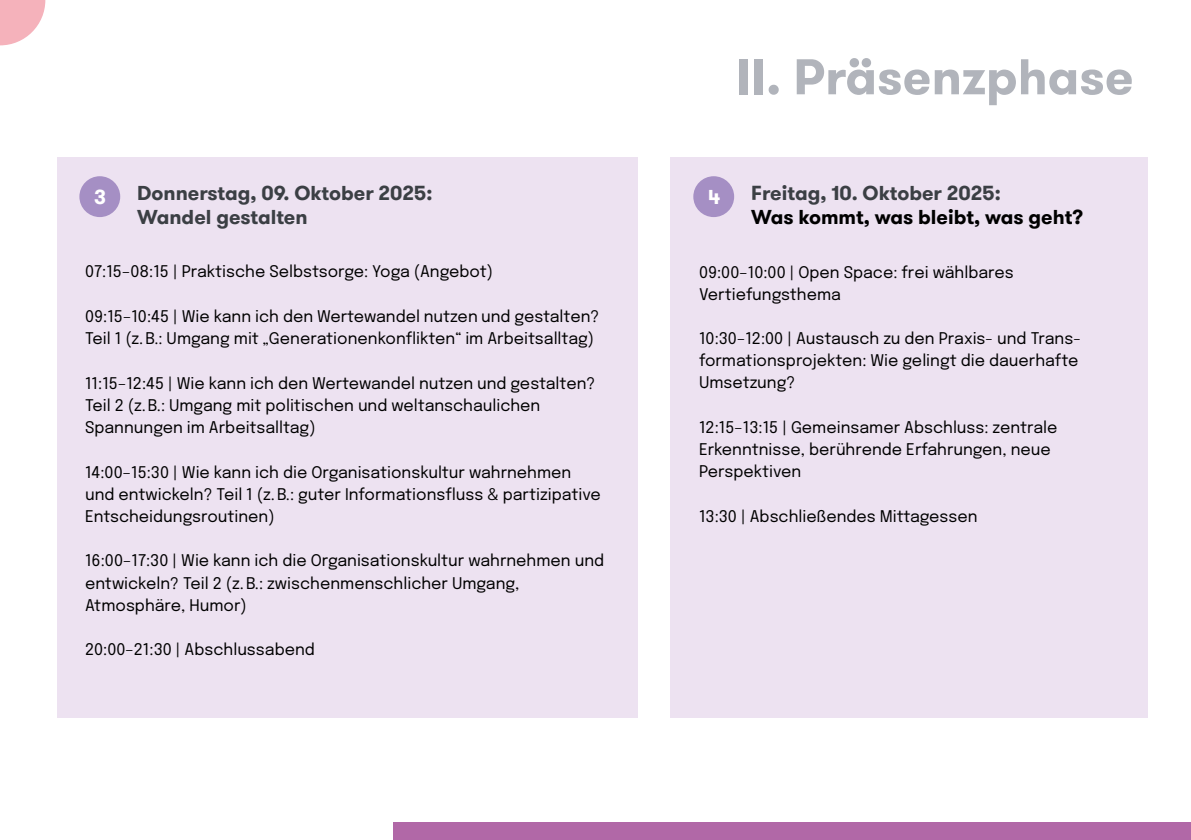
<style>
.page{position:relative;width:1191px;height:840px;background:#fff}
.page>*{position:absolute;margin:0;border:0;box-sizing:border-box;transform-origin:0 0}
.t1{font:700 50px "GT Walsheim Pro";color:#b1b4bb}
.t2{font:700 20px/24px "GT Walsheim Pro";color:#3b3f44}
.t3{font:700 20px "GT Walsheim Pro";color:#000}
.t4{font:700 20px "GT Walsheim Pro";color:#fff}
.t5{font:16px/22px "Epilogue";color:#000}
</style>
<div class="page">
<svg style="left:0;top:0;width:45px;height:45px"></svg>
<div style="left:670px;top:156px;width:477px;height:561px;background:#ede2f1"></div>
<div style="left:57px;top:156px;width:580px;height:561px;background:#ede2f1"></div>
<div style="left:693px;top:176px;width:41px;height:41px;background:#a58fc4;border-radius:50%"></div>
<div style="left:79px;top:176px;width:41px;height:41px;background:#a58fc4;border-radius:50%"></div>
<div style="left:393px;top:822px;width:798px;height:17px;background:#b168a7"></div>
<h1 class="t1" style="left:736px;top:44px;width:399px">II. Präsenzphase</h1>
<p class="t2" style="left:751px;top:181px;width:251px">Freitag, 10. Oktober 2025:</p>
<p class="t3" style="left:751px;top:204px;width:333px">Was kommt, was bleibt, was geht?</p>
<p class="t5" style="left:699px;top:260px;width:316px">09:00–10:00 | Open Space: frei wählbares<br>Vertiefungsthema</p>
<p class="t5" style="left:699px;top:326px;width:383px">10:30–12:00 | Austausch zu den Praxis- und Trans&shy;formationsprojekten: Wie gelingt die dauerhafte<br>Umsetzung?</p>
<p class="t5" style="left:699px;top:415px;width:360px">12:15–13:15 | Gemeinsamer Abschluss: zentrale<br>Erkenntnisse, berührende Erfahrungen, neue<br>Perspektiven</p>
<p class="t5" style="left:699px;top:504px;width:280px">13:30 | Abschließendes Mittagessen</p>
<p class="t2" style="left:137px;top:181px;width:297px">Donnerstag, 09. Oktober 2025:<br>Wandel gestalten</p>
<p class="t5" style="left:85px;top:260px;width:409px">07:15–08:15 | Praktische Selbstsorge: Yoga (Angebot)</p>
<p class="t5" style="left:85px;top:304px;width:516px">09:15–10:45 | Wie kann ich den Wertewandel nutzen und gestalten?<br>Teil 1 (z. B.: Umgang mit „Generationenkonflikten“ im Arbeitsalltag)</p>
<p class="t5" style="left:85px;top:371px;width:512px">11:15–12:45 | Wie kann ich den Wertewandel nutzen und gestalten?<br>Teil 2 (z. B.: Umgang mit politischen und weltanschaulichen<br>Spannungen im Arbeitsalltag)</p>
<p class="t5" style="left:85px;top:460px;width:517px">14:00–15:30 | Wie kann ich die Organisationskultur wahrnehmen und entwickeln? Teil 1 (z. B.: guter Informationsfluss &amp; partizipative<br>Entscheidungsroutinen)</p>
<p class="t5" style="left:85px;top:548px;width:520px">16:00–17:30 | Wie kann ich die Organisationskultur wahrnehmen und entwickeln? Teil 2 (z. B.: zwischenmenschlicher Umgang,<br>Atmosphäre, Humor)</p>
<p class="t5" style="left:85px;top:637px;width:231px">20:00–21:30 | Abschlussabend</p>
<p class="t4" style="left:94px;top:184px;width:14px">3</p>
<p class="t4" style="left:708px;top:184px;width:14px">4</p>
</div>
